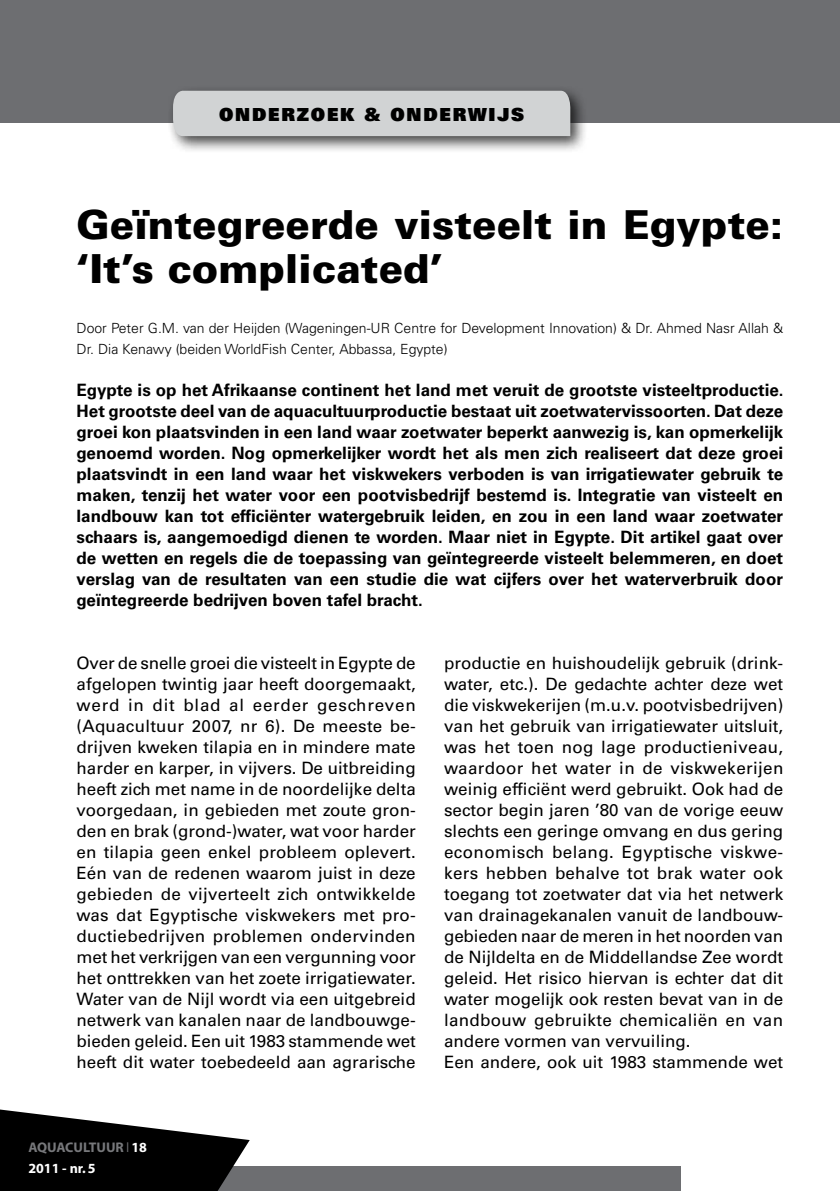
<style>
.page{position:relative;width:840px;height:1191px;background:#fff}
.page>*{position:absolute;margin:0;border:0;box-sizing:border-box;transform-origin:0 0}
.t1{font:900 40px/44px "Univers";color:#000}
.t2{font:900 18px "Univers";letter-spacing:.1em;color:#000}
.t3{font:17px/21px "Univers";color:#000;text-align:justify}
.t4{font:700 17px/21px "Univers";color:#000;text-align:justify}
.t5{font:300 14px/21px "Univers";color:#000}
.t6{font:700 14px/21px "Myriad";color:#77787b}
.s1{color:#fff}
</style>
<div class="page">
<div style="left:0;top:1166px;width:680px;height:25px;background:#6d6e71"></div>
<svg style="left:0;top:1109px;width:249px;height:82px"></svg>
<div style="left:23px;top:1135px;width:141px;height:54px;background:#000"></div>
<div style="left:0;top:0;width:839px;height:123px;background:#6d6e71"></div>
<div style="left:167px;top:84px;width:421px;height:70px;background:#000;opacity:.75"></div>
<div style="left:173px;top:91px;width:397px;height:45px;background:#d1d3d4"></div>
<p class="t2" style="left:219px;top:102px;width:306px">ONDERZOEK &amp; ONDERWIJS</p>
<h1 class="t1" style="left:76px;top:202px;width:707px">Geïntegreerde visteelt in Egypte: ‘It’s complicated’</h1>
<p class="t5" style="left:76px;top:317px;width:707px">Door Peter G.M. van der Heijden (Wageningen-UR Centre for Development Innovation) &amp; Dr. Ahmed Nasr Allah &amp;<br>Dr. Dia Kenawy (beiden WorldFish Center, Abbassa, Egypte)</p>
<p class="t4" style="left:76px;top:379px;width:708px">Egypte is op het Afrikaanse continent het land met veruit de grootste visteeltproductie.<br>Het grootste deel van de aquacultuurproductie bestaat uit zoetwatervissoorten. Dat deze groei kon plaatsvinden in een land waar zoetwater beperkt aanwezig is, kan opmerkelijk genoemd worden. Nog opmerkelijker wordt het als men zich realiseert dat deze groei plaatsvindt in een land waar het viskwekers verboden is van irrigatiewater gebruik te maken, tenzij het water voor een pootvisbedrijf bestemd is. Integratie van visteelt en landbouw kan tot efficiënter watergebruik leiden, en zou in een land waar zoetwater schaars is, aangemoedigd dienen te worden. Maar niet in Egypte. Dit artikel gaat over de wetten en regels die de toepassing van geïntegreerde visteelt belemmeren, en doet verslag van de resultaten van een studie die wat cijfers over het waterverbruik door geïntegreerde bedrijven boven tafel bracht.</p>
<p class="t3" style="left:76px;top:652px;width:340px">Over de snelle groei die visteelt in Egypte de afgelopen twintig jaar heeft doorgemaakt, werd in dit blad al eerder geschreven (Aquacultuur 2007, nr 6). De meeste be&shy;drijven kweken tilapia en in mindere mate harder en karper, in vijvers. De uitbreiding heeft zich met name in de noordelijke delta voorgedaan, in gebieden met zoute gron&shy;den en brak (grond-)water, wat voor harder en tilapia geen enkel probleem oplevert.<br>Eén van de redenen waarom juist in deze gebieden de vijverteelt zich ontwikkelde was dat Egyptische viskwekers met pro&shy;ductiebedrijven problemen ondervinden met het verkrijgen van een vergunning voor het onttrekken van het zoete irrigatiewater.<br>Water van de Nijl wordt via een uitgebreid netwerk van kanalen naar de landbouwge&shy;bieden geleid. Een uit 1983 stammende wet heeft dit water toebedeeld aan agrarische</p>
<p class="t3" style="left:444px;top:652px;width:340px;text-align:left">productie en huishoudelijk gebruik (drink&shy;water, etc.). De gedachte achter deze wet die viskwekerijen (m.u.v. pootvisbedrijven) van het gebruik van irrigatiewater uitsluit, was het toen nog lage productieniveau, waardoor het water in de viskwekerijen weinig efficiënt werd gebruikt. Ook had de sector begin jaren ’80 van de vorige eeuw slechts een geringe omvang en dus gering economisch belang. Egyptische viskwe&shy;kers hebben behalve tot brak water ook toegang tot zoetwater dat via het netwerk van drainagekanalen vanuit de landbouw&shy;gebieden naar de meren in het noorden van de Nijldelta en de Middellandse Zee wordt geleid. Het risico hiervan is echter dat dit water mogelijk ook resten bevat van in de landbouw gebruikte chemicaliën en van andere vormen van vervuiling.<br>Een andere, ook uit 1983 stammende wet</p>
<p class="t6" style="left:28px;top:1137px;width:120px">AQUACULTUUR ❘ <span class="s1">18<br>2011 - NR. 5</span></p>
</div>
